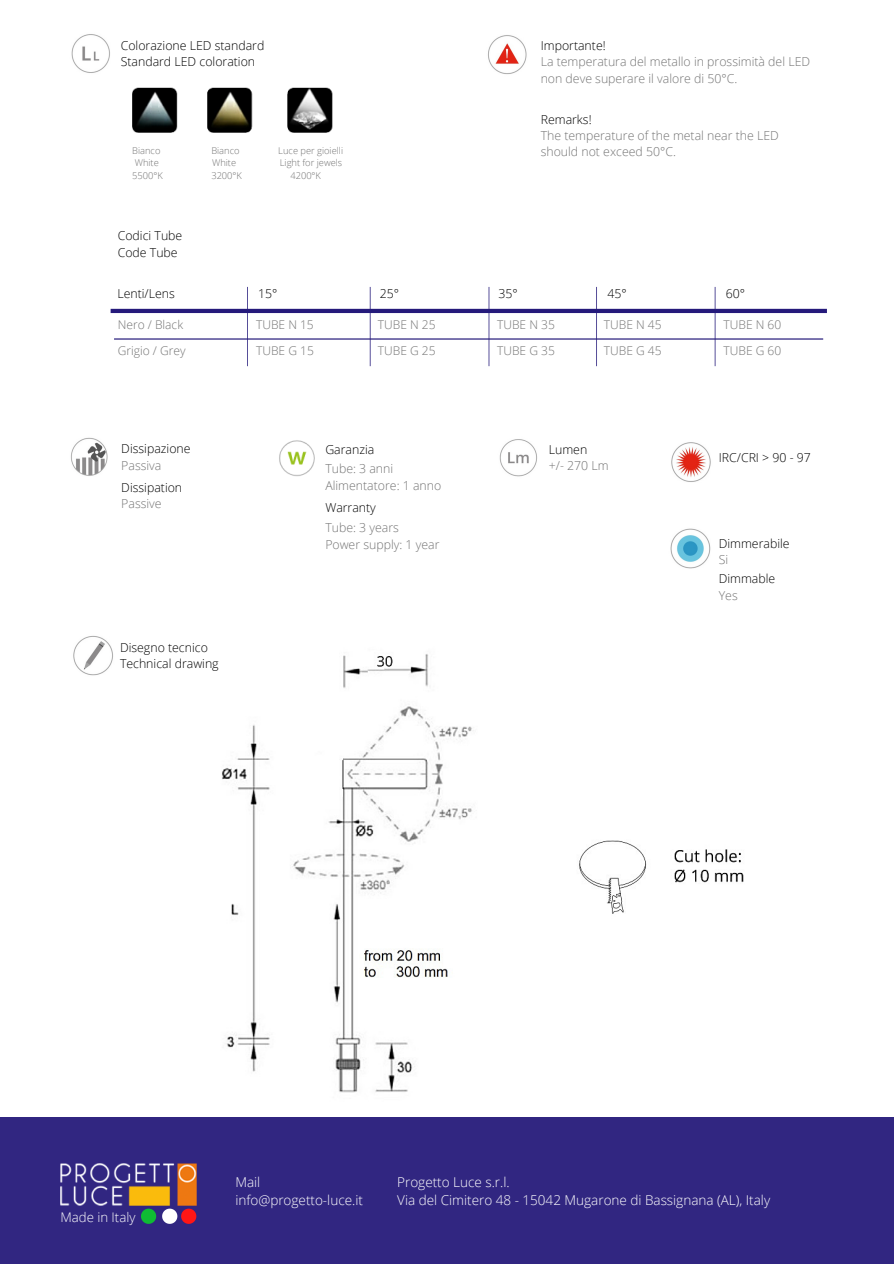
<style>
.page{position:relative;width:894px;height:1264px;background:#fff}
.page>*{position:absolute;margin:0;border:0;box-sizing:border-box;transform-origin:0 0}
.t1{font:300 13.5px "Open Sans";color:#fff}
.t2{font:300 13.2px "Open Sans";color:#fff}
.t3{font:300 12.3px "Open Sans";color:#000}
.t4{font:300 12.3px "Open Sans";color:#737373}
.t5{font:300 12px "Open Sans";color:#737373}
.t6{font:300 9.3px "Open Sans";color:#737373}
</style>
<div class="page">
<img style="left:132px;top:87px;width:201px;height:46px">
<img style="left:279px;top:440px;width:36px;height:37px">
<div style="left:0;top:1117px;width:893px;height:146px;background:#312681"></div>
<img style="left:60px;top:1163px;width:137px;height:42px">
<svg style="left:141px;top:1208px;width:15px;height:15px"></svg>
<svg style="left:162px;top:1208px;width:34px;height:15px"></svg>
<svg style="left:111px;top:287px;width:715px;height:79px"></svg>
<img style="left:71px;top:437px;width:36px;height:39px">
<img style="left:499px;top:439px;width:38px;height:38px">
<img style="left:671px;top:442px;width:40px;height:40px">
<img style="left:670px;top:528px;width:41px;height:41px">
<img style="left:71px;top:34px;width:39px;height:39px">
<img style="left:73px;top:636px;width:40px;height:40px">
<img style="left:488px;top:35px;width:39px;height:39px">
<img style="left:222px;top:654px;width:522px;height:439px">
<p class="t3" style="left:121px;top:37px;width:145px">Colorazione LED standard</p>
<p class="t3" style="left:121px;top:53px;width:136px">Standard LED coloration</p>
<p class="t6" style="left:132px;top:144px;width:30px">Bianco</p>
<p class="t6" style="left:211px;top:144px;width:30px">Bianco</p>
<p class="t6" style="left:278px;top:144px;width:66px">Luce per gioielli</p>
<p class="t6" style="left:135px;top:156px;width:26px">White</p>
<p class="t6" style="left:212px;top:156px;width:26px">White</p>
<p class="t6" style="left:280px;top:156px;width:64px">Light for jewels</p>
<p class="t6" style="left:132px;top:169px;width:32px">5500°K</p>
<p class="t6" style="left:211px;top:169px;width:32px">3200°K</p>
<p class="t6" style="left:290px;top:169px;width:32px">4200°K</p>
<p class="t3" style="left:118px;top:227px;width:66px">Codici Tube</p>
<p class="t3" style="left:118px;top:244px;width:61px">Code Tube</p>
<p class="t3" style="left:540px;top:37px;width:66px">Importante!</p>
<p class="t4" style="left:540px;top:53px;width:271px">La temperatura del metallo in prossimità del LED</p>
<p class="t4" style="left:540px;top:69px;width:198px">non deve superare il valore di 50°C.</p>
<p class="t3" style="left:540px;top:110px;width:52px">Remarks!</p>
<p class="t4" style="left:540px;top:127px;width:239px">The temperature of the metal near the LED</p>
<p class="t4" style="left:540px;top:143px;width:137px">should not exceed 50°C.</p>
<p class="t3" style="left:117px;top:285px;width:59px">Lenti/Lens</p>
<p class="t3" style="left:258px;top:285px;width:21px">15°</p>
<p class="t3" style="left:380px;top:285px;width:21px">25°</p>
<p class="t3" style="left:498px;top:285px;width:21px">35°</p>
<p class="t3" style="left:607px;top:285px;width:21px">45°</p>
<p class="t3" style="left:725px;top:285px;width:21px">60°</p>
<p class="t5" style="left:118px;top:316px;width:67px">Nero / Black</p>
<p class="t5" style="left:118px;top:342px;width:69px">Grigio / Grey</p>
<p class="t5" style="left:723px;top:316px;width:59px">TUBE N 60</p>
<p class="t5" style="left:723px;top:342px;width:59px">TUBE G 60</p>
<p class="t5" style="left:378px;top:316px;width:59px">TUBE N 25</p>
<p class="t5" style="left:378px;top:342px;width:59px">TUBE G 25</p>
<p class="t5" style="left:497px;top:316px;width:59px">TUBE N 35</p>
<p class="t5" style="left:497px;top:342px;width:59px">TUBE G 35</p>
<p class="t5" style="left:603px;top:316px;width:59px">TUBE N 45</p>
<p class="t5" style="left:603px;top:342px;width:59px">TUBE G 45</p>
<p class="t5" style="left:256px;top:316px;width:59px">TUBE N 15</p>
<p class="t5" style="left:256px;top:342px;width:59px">TUBE G 15</p>
<p class="t3" style="left:121px;top:440px;width:71px">Dissipazione</p>
<p class="t4" style="left:121px;top:456px;width:42px">Passiva</p>
<p class="t3" style="left:121px;top:479px;width:62px">Dissipation</p>
<p class="t4" style="left:121px;top:495px;width:42px">Passive</p>
<p class="t3" style="left:120px;top:638px;width:89px">Disegno tecnico</p>
<p class="t3" style="left:120px;top:654px;width:100px">Technical drawing</p>
<p class="t3" style="left:325px;top:441px;width:50px">Garanzia</p>
<p class="t4" style="left:325px;top:460px;width:69px">Tube: 3 anni</p>
<p class="t4" style="left:325px;top:476px;width:117px">Alimentatore: 1 anno</p>
<p class="t3" style="left:325px;top:498px;width:52px">Warranty</p>
<p class="t4" style="left:325px;top:519px;width:75px">Tube: 3 years</p>
<p class="t4" style="left:325px;top:535px;width:116px">Power supply: 1 year</p>
<p class="t3" style="left:548px;top:441px;width:40px">Lumen</p>
<p class="t4" style="left:548px;top:457px;width:61px">+/- 270 Lm</p>
<p class="t3" style="left:718px;top:449px;width:94px">IRC/CRI &gt; 90 - 97</p>
<p class="t3" style="left:718px;top:534px;width:72px">Dimmerabile</p>
<p class="t4" style="left:718px;top:551px;width:11px">Si</p>
<p class="t3" style="left:718px;top:570px;width:58px">Dimmable</p>
<p class="t4" style="left:718px;top:586px;width:20px">Yes</p>
<p class="t2" style="left:60px;top:1207px;width:77px">Made in Italy</p>
<p class="t1" style="left:235px;top:1172px;width:26px">Mail</p>
<p class="t1" style="left:235px;top:1190px;width:129px">info@progetto-luce.it</p>
<p class="t1" style="left:397px;top:1172px;width:114px">Progetto Luce s.r.l.</p>
<p class="t1" style="left:397px;top:1190px;width:374px">Via del Cimitero 48 - 15042 Mugarone di Bassignana (AL), Italy</p>
</div>
